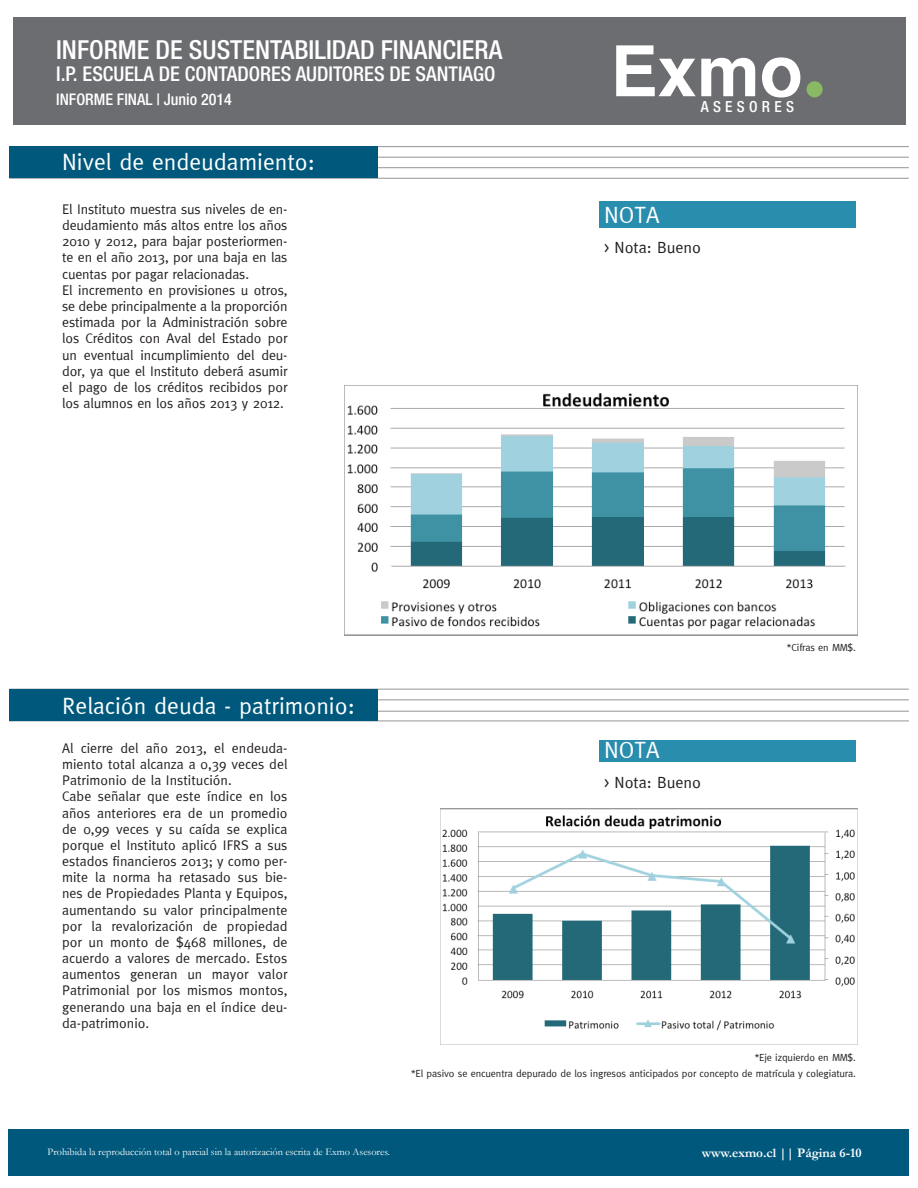
<style>
.page{position:relative;width:918px;height:1188px;background:#fff}
.page>*{position:absolute;margin:0;border:0;box-sizing:border-box;transform-origin:0 0}
.t1{font:500 condensed 26.25px "Helvetica Neue";color:#fff}
.t2{font:23.55px "Meta Normal";color:#fff}
.t3{font:500 condensed 20.4px "Helvetica Neue";color:#fff}
.t4{font:16.2px "Meta Normal";color:#231f20}
.t5{font:500 condensed 16.05px "Helvetica Neue";color:#fff}
.t6{font:500 condensed 15.3px "Helvetica Neue";letter-spacing:.28em;color:#fff}
.t7{font:13.95px/16.2px "Meta Normal";color:#231f20}
.t8{font:700 13.2px "Garamond";color:#fff}
.t9{font:10.35px/16.2px "Meta Normal";letter-spacing:-.01em;color:#231f20;text-align:right}
.t10{font:10.35px "Garamond";color:#fff}
</style>
<div class="page">
<hr style="left:9px;top:146px;width:900px;height:1px;background:#939598">
<hr style="left:9px;top:157px;width:900px;height:1px;background:#939598">
<hr style="left:9px;top:167px;width:900px;height:1px;background:#939598">
<hr style="left:9px;top:178px;width:900px;height:1px;background:#939598">
<hr style="left:9px;top:711px;width:900px;height:1px;background:#939598">
<hr style="left:9px;top:700px;width:900px;height:1px;background:#939598">
<hr style="left:9px;top:689px;width:900px;height:1px;background:#939598">
<hr style="left:9px;top:721px;width:900px;height:1px;background:#939598">
<div style="left:9px;top:146px;width:369px;height:32px;background:#00597d"></div>
<div style="left:9px;top:690px;width:369px;height:31px;background:#00597d"></div>
<div style="left:9px;top:1130px;width:900px;height:46px;background:#00597d"></div>
<div style="left:599px;top:740px;width:257px;height:21px;background:#298dad"></div>
<div style="left:599px;top:201px;width:257px;height:27px;background:#298dad"></div>
<div style="left:13px;top:18px;width:893px;height:107px;background:#6c6d70"></div>
<div style="left:807px;top:81px;width:16px;height:16px;background:#8ab966;border-radius:50%"></div>
<svg style="left:762px;top:57px;width:38px;height:41px"></svg>
<svg style="left:616px;top:45px;width:139px;height:51px"></svg>
<div style="left:772px;top:66px;width:19px;height:25px;background:#6c6d70;border-radius:50%"></div>
<img style="left:344px;top:385px;width:514px;height:250px">
<img style="left:441px;top:809px;width:417px;height:235px">
<h1 class="t1" style="left:56px;top:34px;width:448px">INFORME DE SUSTENTABILIDAD FINANCIERA</h1>
<h3 class="t3" style="left:56px;top:62px;width:441px">I.P. ESCUELA DE CONTADORES AUDITORES DE SANTIAGO</h3>
<p class="t5" style="left:56px;top:89px;width:177px">INFORME FINAL | Junio 2014</p>
<h2 class="t2" style="left:62px;top:149px;width:254px">Nivel de endeudamiento:</h2>
<p class="t7" style="left:62px;top:201px;width:227px">El Instituto muestra sus niveles de en&shy;deudamiento más altos entre los años 2010 y 2012, para bajar posteriormen&shy;te en el año 2013, por una baja en las cuentas por pagar relacionadas.<br>El incremento en provisiones u otros, se debe principalmente a la proporción estimada por la Administración sobre los Créditos con Aval del Estado por un eventual incumplimiento del deu&shy;dor, ya que el Instituto deberá asumir el pago de los créditos recibidos por los alumnos en los años 2013 y 2012.</p>
<h2 class="t2" style="left:62px;top:692px;width:294px">Relación deuda - patrimonio:</h2>
<p class="t7" style="left:62px;top:740px;width:227px">Al cierre del año 2013, el endeuda&shy;miento total alcanza a 0,39 veces del Patrimonio de la Institución.<br>Cabe señalar que este índice en los años anteriores era de un promedio de 0,99 veces y su caída se explica porque el Instituto aplicó IFRS a sus estados financieros 2013; y como per&shy;mite la norma ha retasado sus bie&shy;nes de Propiedades Planta y Equipos, aumentando su valor principalmente por la revalorización de propiedad por un monto de $468 millones, de acuerdo a valores de mercado. Estos aumentos generan un mayor valor Patrimonial por los mismos montos, generando una baja en el índice deu&shy;da-patrimonio.</p>
<p class="t6" style="left:701px;top:97px;width:95px">ASESORES</p>
<h2 class="t2" style="left:604px;top:201px;width:57px">NOTA</h2>
<p class="t4" style="left:604px;top:238px;width:98px">&gt; Nota: Bueno</p>
<h2 class="t2" style="left:604px;top:737px;width:57px">NOTA</h2>
<p class="t4" style="left:604px;top:773px;width:98px">&gt; Nota: Bueno</p>
<p class="t9" style="left:787px;top:639px;width:70px">*Cifras en MM$.</p>
<p class="t9" style="left:411px;top:1049px;width:446px">*Eje izquierdo en MM$.<br>*El pasivo se encuentra depurado de los ingresos anticipados por concepto de matrícula y colegiatura.</p>
<p class="t10" style="left:48px;top:1146px;width:344px">Prohibida la reproducción total o parcial sin la autorización escrita de Exmo Asesores.</p>
<p class="t8" style="left:702px;top:1145px;width:161px">www.exmo.cl || Página 6-10</p>
</div>
